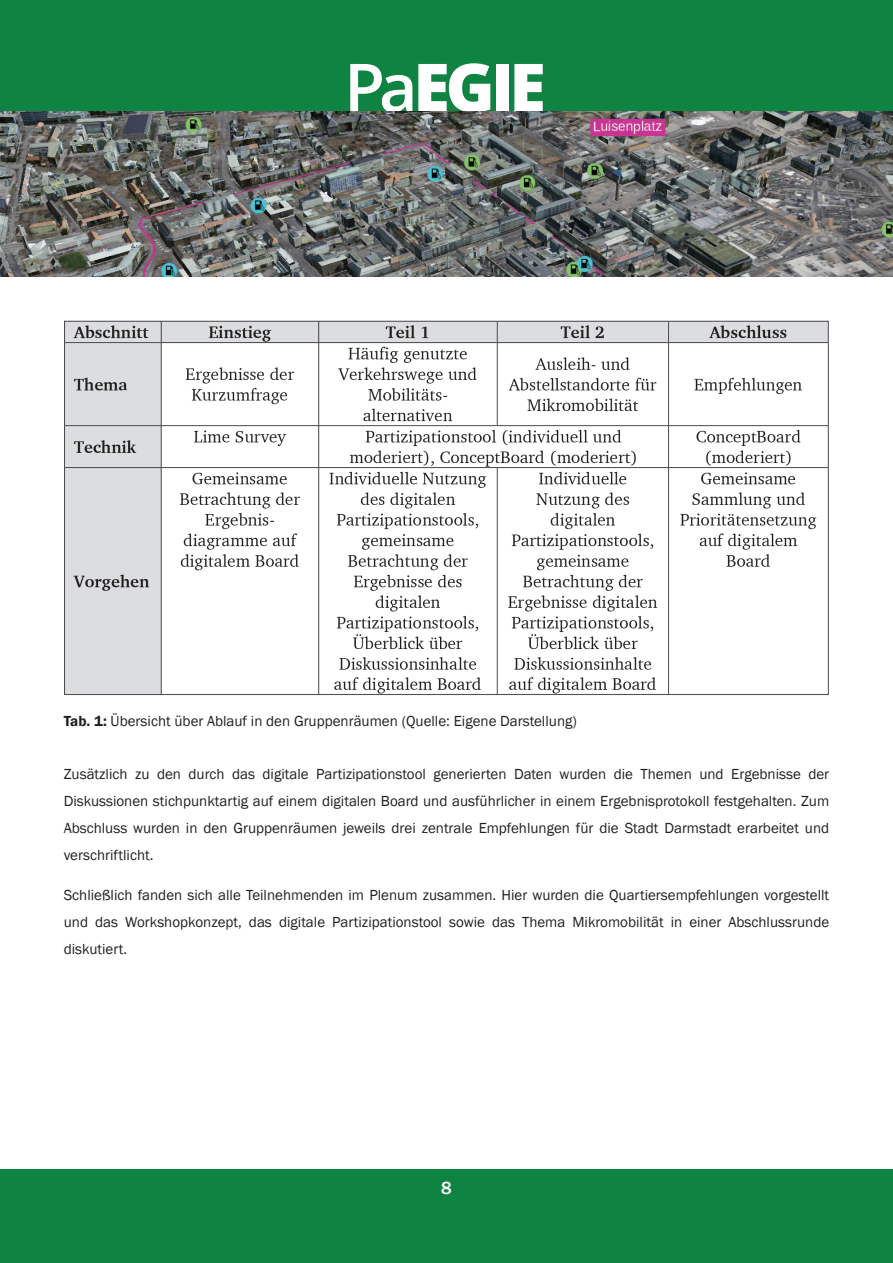
<style>
.page{position:relative;width:893px;height:1263px;background:#fff}
.page>*{position:absolute;margin:0;border:0;box-sizing:border-box;transform-origin:0 0}
.t1{font:800 66.75px "Open Sans";color:#fff}
.t2{font:500 18px "Franklin Gothic";color:#fff}
.t3{font:15px/27px "Franklin Gothic";color:#231f20;text-align:justify}
.s1{font-weight:600}
</style>
<div class="page">
<div style="left:0;top:0;width:893px;height:252px;background:#0f8341"></div>
<div style="left:0;top:1169px;width:893px;height:94px;background:#0f8341"></div>
<img style="left:0;top:112px;width:893px;height:164px">
<img style="left:64px;top:320px;width:765px;height:375px">
<h1 class="t1" style="left:344px;top:37px;width:203px"><span class="s1">Pa</span>EGIE</h1>
<p class="t3" style="left:64px;top:708px;width:515px"><span class="s1">Tab. 1:</span> Übersicht über Ablauf in den Gruppenräumen (Quelle: Eigene Darstellung)</p>
<p class="t3" style="left:64px;top:761px;width:767px">Zusätzlich zu den durch das digitale Partizipationstool generierten Daten wurden die Themen und Ergebnisse der Diskussionen stichpunktartig auf einem digitalen Board und ausführlicher in einem Ergebnisprotokoll festgehalten. Zum Abschluss wurden in den Gruppenräumen jeweils drei zentrale Empfehlungen für die Stadt Darmstadt erarbeitet und verschriftlicht.</p>
<p class="t3" style="left:64px;top:882px;width:767px">Schließlich fanden sich alle Teilnehmenden im Plenum zusammen. Hier wurden die Quartiersempfehlungen vorgestellt und das Workshopkonzept, das digitale Partizipationstool sowie das Thema Mikromobilität in einer Abschlussrunde diskutiert.</p>
<p class="t2" style="left:441px;top:1176px;width:12px">8</p>
</div>
